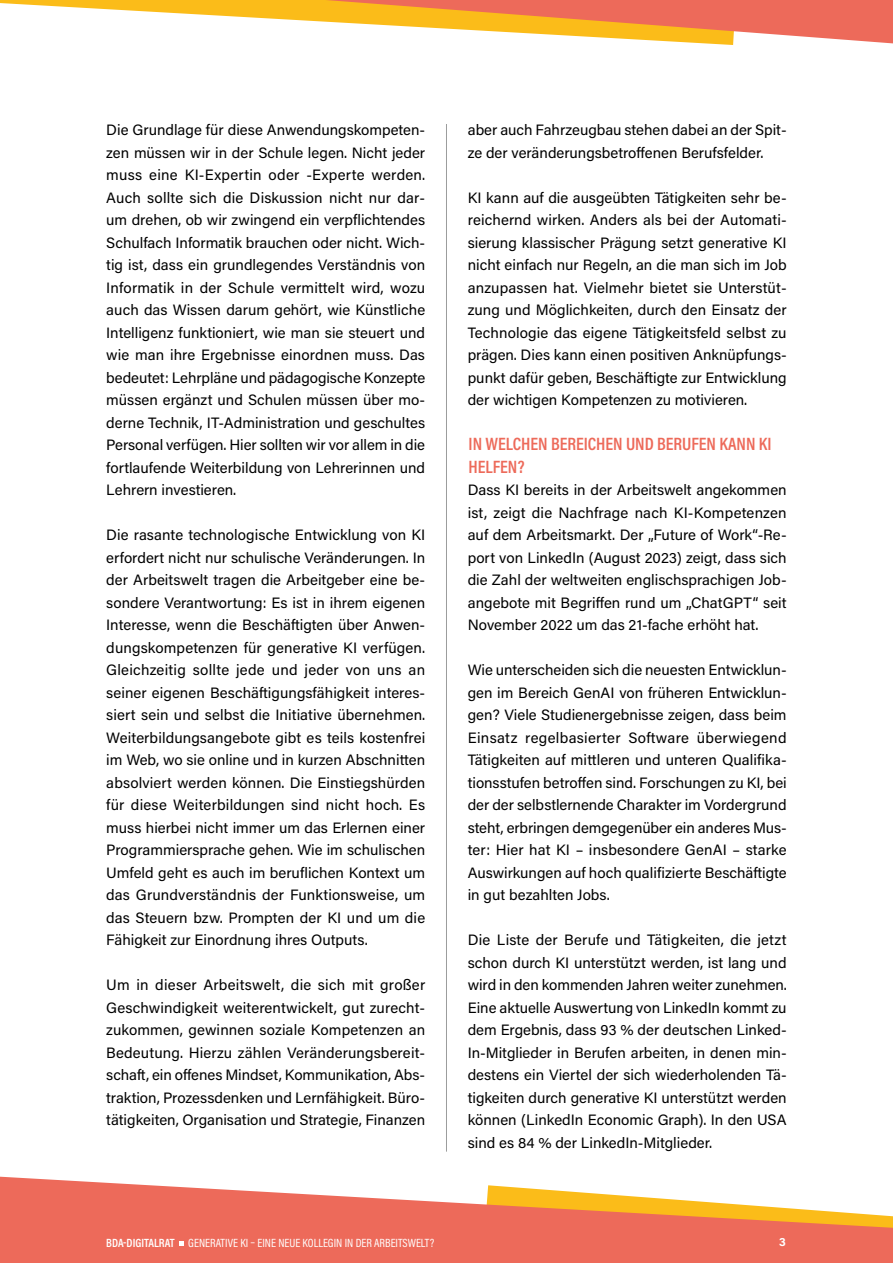
<style>
.page{position:relative;width:893px;height:1263px;background:#fff}
.page>*{position:absolute;margin:0;border:0;box-sizing:border-box;transform-origin:0 0}
.t1{font:600 18px/22.5px "Acumin Pro Cond";letter-spacing:-.005em;color:#ed6a5a}
.Fließtext{font:15px/22.5px "Acumin Pro";color:#000;text-align:justify}
.t2{font:12px "Acumin Pro Cond";color:#fff}
.t3{font:700 12px "Acumin Pro";color:#fff}
.s1{font-weight:600}
</style>
<div class="page">
<hr style="left:446px;top:124px;width:1px;height:1027px;background:#9c9d9d">
<svg style="left:0;top:1176px;width:893px;height:87px;fill:#ed6a5a"></svg>
<svg style="left:179px;top:1241px;width:5px;height:5px"></svg>
<svg style="left:0;top:0;width:893px;height:45px"></svg>
<p class="Fließtext" style="left:106px;top:118px;width:320px">Die Grundlage für diese Anwendungskompeten&shy;zen müssen wir in der Schule legen. Nicht jeder muss eine KI-Expertin oder -Experte werden.<br>Auch sollte sich die Diskussion nicht nur dar&shy;um drehen, ob wir zwingend ein verpflichtendes Schulfach Informatik brauchen oder nicht. Wich&shy;tig ist, dass ein grundlegendes Verständnis von Informatik in der Schule vermittelt wird, wozu auch das Wissen darum gehört, wie Künstliche Intelligenz funktioniert, wie man sie steuert und wie man ihre Ergebnisse einordnen muss. Das bedeutet: Lehrpläne und pädagogische Konzepte müssen ergänzt und Schulen müssen über mo&shy;derne Technik, IT-Administration und geschultes Personal verfügen. Hier sollten wir vor allem in die fortlaufende Weiterbildung von Lehrerinnen und Lehrern investieren.</p>
<p class="Fließtext" style="left:106px;top:523px;width:320px">Die rasante technologische Entwicklung von KI erfordert nicht nur schulische Veränderungen. In der Arbeitswelt tragen die Arbeitgeber eine be&shy;sondere Verantwortung: Es ist in ihrem eigenen Interesse, wenn die Beschäftigten über Anwen&shy;dungskompetenzen für generative KI verfügen.<br>Gleichzeitig sollte jede und jeder von uns an seiner eigenen Beschäftigungsfähigkeit interes&shy;siert sein und selbst die Initiative übernehmen.<br>Weiterbildungsangebote gibt es teils kostenfrei im Web, wo sie online und in kurzen Abschnitten absolviert werden können. Die Einstiegshürden für diese Weiterbildungen sind nicht hoch. Es muss hierbei nicht immer um das Erlernen einer Programmiersprache gehen. Wie im schulischen Umfeld geht es auch im beruflichen Kontext um das Grundverständnis der Funktionsweise, um das Steuern bzw. Prompten der KI und um die Fähigkeit zur Einordnung ihres Outputs.</p>
<p class="Fließtext" style="left:106px;top:973px;width:320px">Um in dieser Arbeitswelt, die sich mit großer Geschwindigkeit weiterentwickelt, gut zurecht&shy;zukommen, gewinnen soziale Kompetenzen an Bedeutung. Hierzu zählen Veränderungsbereit&shy;schaft, ein offenes Mindset, Kommunikation, Abs&shy;traktion, Prozessdenken und Lernfähigkeit. Büro&shy;tätigkeiten, Organisation und Strategie, Finanzen</p>
<p class="Fließtext" style="left:468px;top:118px;width:320px">aber auch Fahrzeugbau stehen dabei an der Spit&shy;ze der veränderungsbetroffenen Berufsfelder.</p>
<p class="Fließtext" style="left:468px;top:185px;width:320px">KI kann auf die ausgeübten Tätigkeiten sehr be&shy;reichernd wirken. Anders als bei der Automati&shy;sierung klassischer Prägung setzt generative KI nicht einfach nur Regeln, an die man sich im Job anzupassen hat. Vielmehr bietet sie Unterstüt&shy;zung und Möglichkeiten, durch den Einsatz der Technologie das eigene Tätigkeitsfeld selbst zu prägen. Dies kann einen positiven Anknüpfungs&shy;punkt dafür geben, Beschäftigte zur Entwicklung der wichtigen Kompetenzen zu motivieren.</p>
<h2 class="t1" style="left:468px;top:432px;width:305px">IN WELCHEN BEREICHEN UND BERUFEN KANN KI<br>HELFEN?</h2>
<p class="Fließtext" style="left:468px;top:478px;width:320px">Dass KI bereits in der Arbeitswelt angekommen ist, zeigt die Nachfrage nach KI-Kompetenzen auf dem Arbeitsmarkt. Der „Future of Work“-Re&shy;port von LinkedIn (August 2023) zeigt, dass sich die Zahl der weltweiten englischsprachigen Job&shy;angebote mit Begriffen rund um „ChatGPT“ seit November 2022 um das 21-fache erhöht hat.</p>
<p class="Fließtext" style="left:468px;top:658px;width:321px">Wie unterscheiden sich die neuesten Entwicklun&shy;gen im Bereich GenAI von früheren Entwicklun&shy;gen? Viele Studienergebnisse zeigen, dass beim Einsatz regelbasierter Software überwiegend Tätigkeiten auf mittleren und unteren Qualifika&shy;tionsstufen betroffen sind. Forschungen zu KI, bei der der selbstlernende Charakter im Vordergrund steht, erbringen demgegenüber ein anderes Mus&shy;ter: Hier hat KI – insbesondere GenAI – starke Auswirkungen auf hoch qualifizierte Beschäftigte in gut bezahlten Jobs.</p>
<p class="Fließtext" style="left:468px;top:928px;width:321px">Die Liste der Berufe und Tätigkeiten, die jetzt schon durch KI unterstützt werden, ist lang und wird in den kommenden Jahren weiter zunehmen.<br>Eine aktuelle Auswertung von LinkedIn kommt zu dem Ergebnis, dass 93 % der deutschen Linked-In-Mitglieder in Berufen arbeiten, in denen min&shy;destens ein Viertel der sich wiederholenden Tä&shy;tigkeiten durch generative KI unterstützt werden können (LinkedIn Economic Graph). In den USA sind es 84 % der LinkedIn-Mitglieder.</p>
<p class="t2" style="left:106px;top:1235px;width:329px"><span class="s1">BDA-DIGITALRAT</span> GENERATIVE KI – EINE NEUE KOLLEGIN IN DER ARBEITSWELT?</p>
<p class="t3" style="left:779px;top:1234px;width:8px">3</p>
</div>
